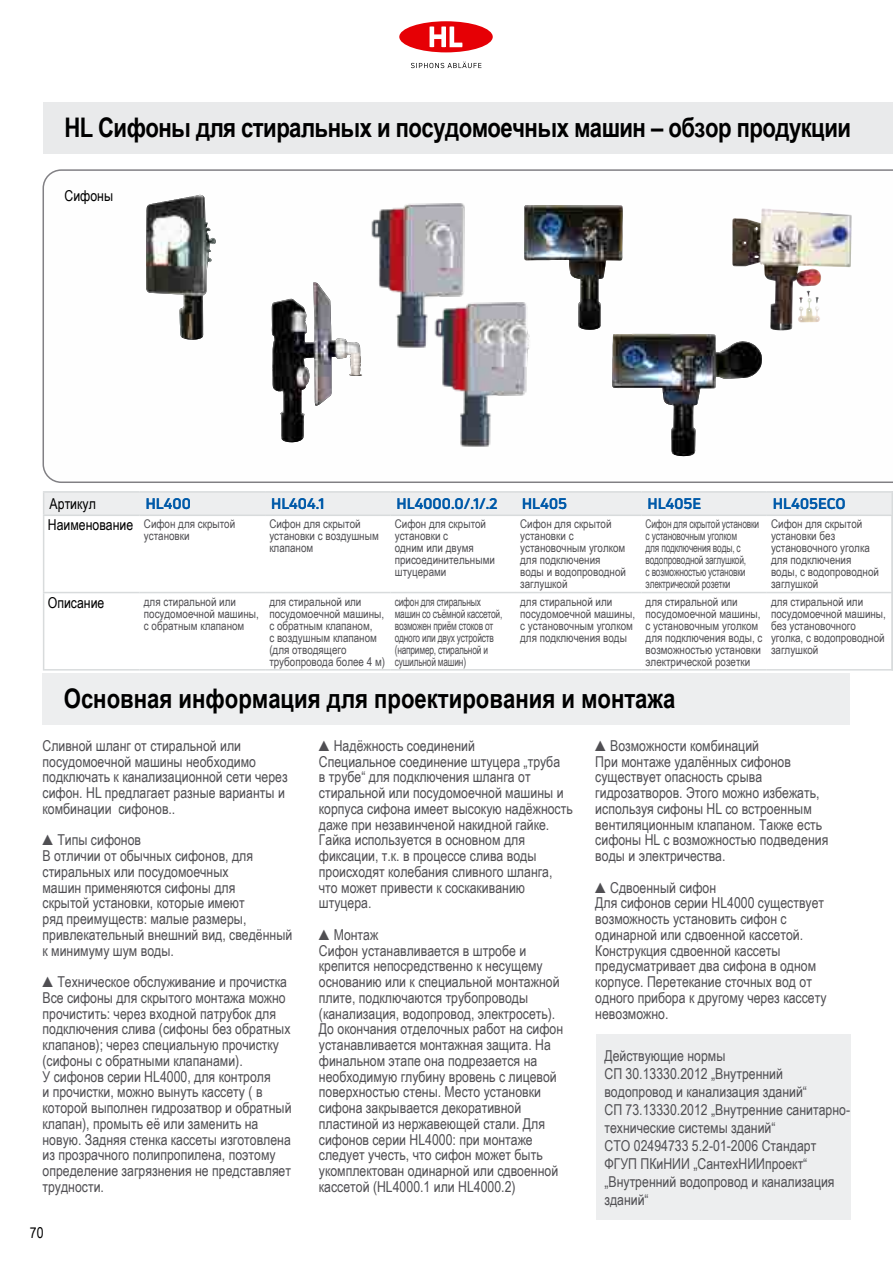
<style>
.page{position:relative;width:893px;height:1263px;background:#fff}
.page>*{position:absolute;margin:0;border:0;box-sizing:border-box;transform-origin:0 0}
.t1{font:700 27px "Arial Narrow";letter-spacing:-.02em;color:#000}
.t2{font:700 27px "Arial Narrow";color:#000}
.t3{font:15px/15.8px "Arial Narrow";color:#504f53}
.t4{font:700 15px "Uni Neue";color:#005aa9}
.t5{font:15px "Arial Narrow";color:#000}
.t6{font:12px/12px "Arial Narrow";color:#504f53}
.t7{font:12px/12px "Arial Narrow";letter-spacing:-.02em;color:#504f53;scale:.85 1}
.s1{font-size:15px;color:#000}
</style>
<div class="page">
<svg style="left:411px;top:62px;width:70px;height:6px"></svg>
<div style="left:399px;top:21px;width:94px;height:31px;background:#e60005;border-radius:50%"></div>
<svg style="left:430px;top:26px;width:33px;height:21px"></svg>
<svg style="left:43px;top:169px;width:850px;height:314px"></svg>
<img style="left:146px;top:196px;width:70px;height:144px">
<svg style="left:272px;top:282px;width:90px;height:161px"></svg>
<img style="left:272px;top:285px;width:42px;height:157px">
<svg style="left:524px;top:205px;width:238px;height:252px"></svg>
<img style="left:612px;top:334px;width:148px;height:122px">
<img style="left:732px;top:209px;width:43px;height:95px">
<img style="left:434px;top:295px;width:105px;height:159px">
<img style="left:368px;top:197px;width:105px;height:158px">
<div style="left:43px;top:673px;width:807px;height:51px;background:#edeeef"></div>
<div style="left:43px;top:102px;width:850px;height:51px;background:#e9eaeb"></div>
<div style="left:43px;top:491px;width:848px;height:24px;background:#edeeef"></div>
<hr style="left:43px;top:515px;width:97px;height:1px;background:#d8dbdc">
<hr style="left:43px;top:516px;width:1px;height:76px;background:#d8dbdc">
<hr style="left:43px;top:592px;width:97px;height:1px;background:#d8dbdc">
<hr style="left:43px;top:593px;width:1px;height:76px;background:#d8dbdc">
<hr style="left:140px;top:592px;width:125px;height:1px;background:#d8dbdc">
<hr style="left:265px;top:592px;width:126px;height:1px;background:#d8dbdc">
<hr style="left:391px;top:592px;width:125px;height:1px;background:#d8dbdc">
<hr style="left:516px;top:592px;width:125px;height:1px;background:#d8dbdc">
<hr style="left:641px;top:592px;width:126px;height:1px;background:#d8dbdc">
<hr style="left:767px;top:592px;width:126px;height:1px;background:#d8dbdc">
<hr style="left:43px;top:669px;width:97px;height:1px;background:#d8dbdc">
<hr style="left:140px;top:669px;width:125px;height:1px;background:#d8dbdc">
<hr style="left:265px;top:669px;width:126px;height:1px;background:#d8dbdc">
<hr style="left:391px;top:669px;width:125px;height:1px;background:#d8dbdc">
<hr style="left:516px;top:669px;width:125px;height:1px;background:#d8dbdc">
<hr style="left:641px;top:669px;width:126px;height:1px;background:#d8dbdc">
<hr style="left:767px;top:669px;width:126px;height:1px;background:#d8dbdc">
<hr style="left:891px;top:516px;width:2px;height:76px;background:#d8dbdc">
<hr style="left:891px;top:593px;width:2px;height:76px;background:#d8dbdc">
<hr style="left:140px;top:491px;width:125px;height:2px;background:#d8dbdc">
<hr style="left:265px;top:491px;width:126px;height:2px;background:#d8dbdc">
<hr style="left:391px;top:491px;width:125px;height:2px;background:#d8dbdc">
<hr style="left:516px;top:491px;width:125px;height:2px;background:#d8dbdc">
<hr style="left:641px;top:491px;width:126px;height:2px;background:#d8dbdc">
<hr style="left:767px;top:491px;width:126px;height:2px;background:#d8dbdc">
<hr style="left:891px;top:493px;width:2px;height:22px;background:#d8dbdc">
<hr style="left:140px;top:515px;width:125px;height:1px;background:#d8dbdc">
<hr style="left:265px;top:515px;width:126px;height:1px;background:#d8dbdc">
<hr style="left:391px;top:515px;width:125px;height:1px;background:#d8dbdc">
<hr style="left:516px;top:515px;width:125px;height:1px;background:#d8dbdc">
<hr style="left:641px;top:515px;width:126px;height:1px;background:#d8dbdc">
<hr style="left:767px;top:515px;width:126px;height:1px;background:#d8dbdc">
<div style="left:596px;top:1034px;width:254px;height:186px;background:#edeeef"></div>
<h1 class="t1" style="left:64px;top:107px;width:788px">HL Сифоны для стиральных и посудомоечных машин – обзор продукции</h1>
<p class="t5" style="left:65px;top:185px;width:50px">Сифоны</p>
<p class="t5" style="left:50px;top:492px;width:48px">Артикул</p>
<p class="t6" style="left:144px;top:518px;width:93px;text-indent:-96px"><span class="s1">Наименование</span> Сифон для скрытой установки</p>
<p class="t6" style="left:269px;top:518px;width:111px">Сифон для скрытой установки с воздушным клапаном</p>
<p class="t6" style="left:395px;top:518px;width:102px">Сифон для скрытой установки с<br>одним или двумя присоединительными штуцерами</p>
<p class="t6" style="left:520px;top:518px;width:107px">Сифон для скрытой установки с установочным уголком для подключения воды и водопроводной заглушкой</p>
<p class="t7" style="left:646px;top:518px;width:135px">Сифон для скрытой установки с установочным уголком<br>для подключения воды, с водопроводной заглушкой,<br>с возможностью установки электрической розетки</p>
<p class="t6" style="left:771px;top:518px;width:109px">Сифон для скрытой установки без установочного уголка для подключения воды, с водопроводной заглушкой</p>
<p class="t5" style="left:48px;top:591px;width:58px">Описание</p>
<p class="t6" style="left:144px;top:595px;width:116px">для стиральной или посудомоечной машины, с обратным клапаном</p>
<p class="t6" style="left:269px;top:595px;width:117px">для стиральной или посудомоечной машины, с обратным клапаном,<br>с воздушным клапаном (для отводящего трубопровода более 4 м)</p>
<p class="t7" style="left:395px;top:595px;width:128px">сифон для стиральных машин со съёмной кассетой, возможен приём стоков от одного или двух устройств (например, стиральной и сушильной машин)</p>
<p class="t6" style="left:520px;top:595px;width:116px">для стиральной или посудомоечной машины, с установочным уголком для подключения воды</p>
<p class="t6" style="left:646px;top:595px;width:118px">для стиральной или посудомоечной машины, с установочным уголком для подключения воды, с возможностью установки электрической розетки</p>
<p class="t6" style="left:771px;top:595px;width:116px">для стиральной или посудомоечной машины, без установочного уголка, с водопроводной заглушкой</p>
<p class="t4" style="left:146px;top:494px;width:47px">HL400</p>
<p class="t4" style="left:271px;top:494px;width:55px">HL404.1</p>
<p class="t4" style="left:397px;top:494px;width:103px">HL4000.0/.1/.2</p>
<p class="t4" style="left:522px;top:494px;width:47px">HL405</p>
<p class="t4" style="left:647px;top:494px;width:55px">HL405E</p>
<p class="t4" style="left:773px;top:494px;width:74px">HL405ECO</p>
<h1 class="t2" style="left:64px;top:678px;width:613px">Основная информация для проектирования и монтажа</h1>
<p class="t3" style="left:43px;top:737px;width:247px">Сливной шланг от стиральной или посудомоечной машины необходимо подключать к канализационной сети через сифон. HL предлагает разные варианты и комбинации сифонов..</p>
<p class="t3" style="left:43px;top:832px;width:251px">▲Типы сифонов<br>В отличии от обычных сифонов, для стиральных или посудомоечных<br>машин применяются сифоны для<br>скрытой установки, которые имеют<br>ряд преимуществ: малые размеры, привлекательный внешний вид, сведённый к минимуму шум воды.</p>
<p class="t3" style="left:43px;top:973px;width:251px">▲Техническое обслуживание и прочистка Все сифоны для скрытого монтажа можно прочистить: через входной патрубок для подключения слива (сифоны без обратных клапанов); через специальную прочистку (сифоны с обратными клапанами).<br>У сифонов серии HL4000, для контроля<br>и прочистки, можно вынуть кассету ( в которой выполнен гидрозатвор и обратный клапан), промыть её или заменить на новую. Задняя стенка кассеты изготовлена из прозрачного полипропилена, поэтому определение загрязнения не представляет трудности.</p>
<p class="t5" style="left:30px;top:1222px;width:15px">70</p>
<p class="t3" style="left:319px;top:737px;width:255px">▲Надёжность соединений<br>Специальное соединение штуцера „труба<br>в трубе“ для подключения шланга от стиральной или посудомоечной машины и корпуса сифона имеет высокую надёжность даже при незавинченой накидной гайке.<br>Гайка используется в основном для фиксации, т.к. в процессе слива воды происходят колебания сливного шланга, что может привести к соскакиванию штуцера.</p>
<p class="t3" style="left:319px;top:926px;width:246px">▲Монтаж<br>Сифон устанавливается в штробе и крепится непосредственно к несущему основанию или к специальной монтажной плите, подключаются трубопроводы (канализация, водопровод, электросеть).<br>До окончания отделочных работ на сифон устанавливается монтажная защита. На финальном этапе она подрезается на необходимую глубину вровень с лицевой поверхностью стены. Место установки сифона закрывается декоративной пластиной из нержавеющей стали. Для сифонов серии HL4000: при монтаже следует учесть, что сифон может быть укомплектован одинарной или сдвоенной кассетой (HL4000.1 или HL4000.2)</p>
<p class="t3" style="left:595px;top:737px;width:234px">▲Возможности комбинаций<br>При монтаже удалённых сифонов существует опасность срыва гидрозатворов. Этого можно избежать, используя сифоны HL со встроенным вентиляционным клапаном. Также есть сифоны HL с возможностью подведения воды и электричества.</p>
<p class="t3" style="left:595px;top:879px;width:233px">▲Сдвоенный сифон<br>Для сифонов серии HL4000 существует возможность установить сифон с одинарной или сдвоенной кассетой.<br>Конструкция сдвоенной кассеты предусматривает два сифона в одном корпусе. Перетекание сточных вод от одного прибора к другому через кассету невозможно.</p>
<p class="t3" style="left:604px;top:1046px;width:247px;line-height:18px">Действующие нормы<br>СП 30.13330.2012 „Внутренний водопровод и канализация зданий“<br>СП 73.13330.2012 „Внутренние санитарно&shy;технические системы зданий“<br>СТО 02494733 5.2-01-2006 Стандарт<br>ФГУП ПКиНИИ „СантехНИИпроект“ „Внутренний водопровод и канализация зданий“</p>
</div>
